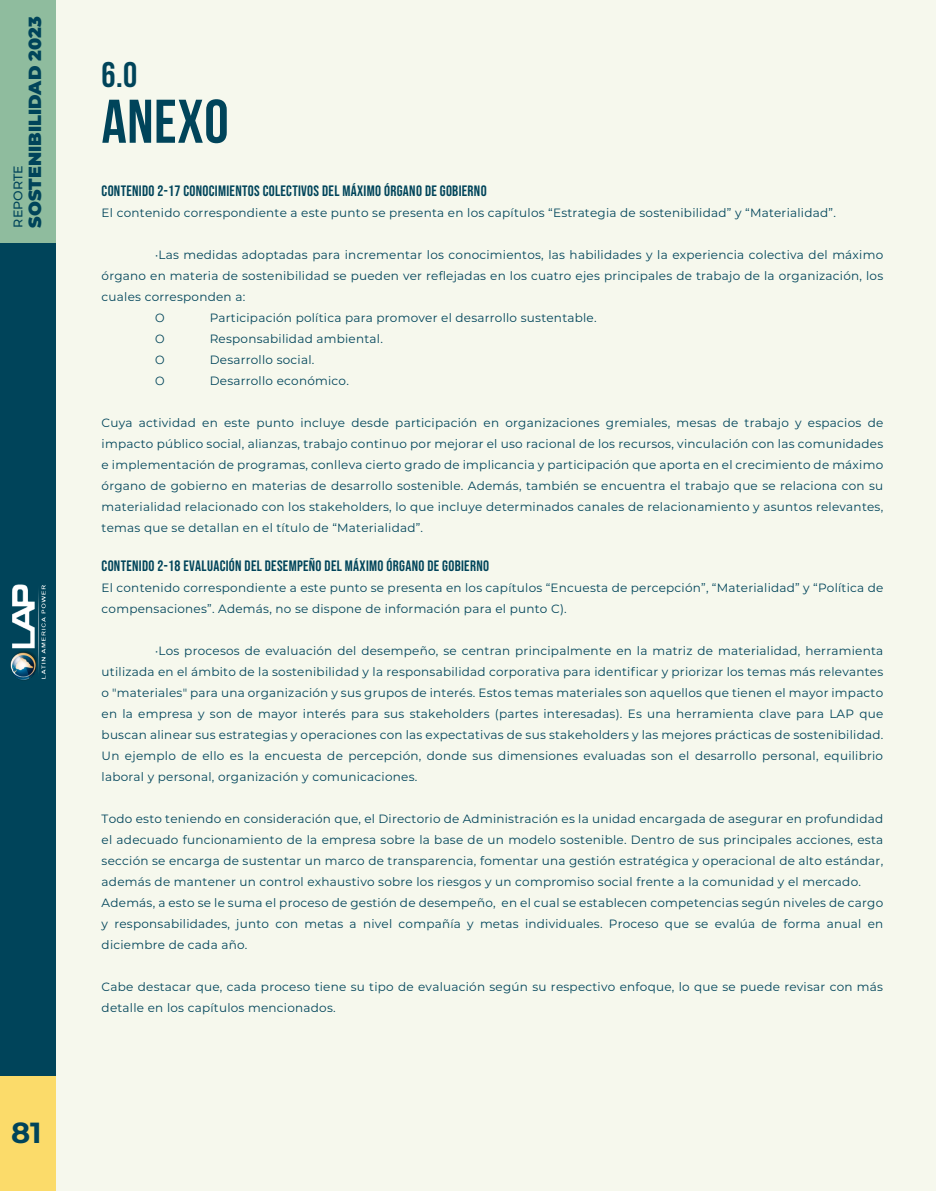
<style>
.page{position:relative;width:936px;height:1191px;background:#fff}
.page>*{position:absolute;margin:0;border:0;box-sizing:border-box;transform-origin:0 0}
.t1{font:61.5px "Bebas Neue";letter-spacing:.01em;color:#00445a}
.t2{font:35.55px "Bebas Neue";color:#00445a}
.t3{font:700 29.1px "Montserrat";color:#00445a}
.t4{font:900 17.55px "Montserrat";color:#00445a}
.t5{font:15px "Bebas Neue";letter-spacing:.02em;color:#00445a}
.t6{font:500 12.6px "Montserrat";color:#00445a}
.t7{font:12px/21px "Montserrat";letter-spacing:.02em;color:#00445a;text-align:justify}
.t8{font:12px "Bebas Neue";color:#00445a}
.s1{font-family:"Myriad Pro"}
</style>
<div class="page">
<div style="left:49px;top:0;width:886px;height:1191px;background:#f6f8ed"></div>
<div style="left:0;top:0;width:55px;height:243px;background:#8fbc9e"></div>
<div style="left:0;top:1075px;width:55px;height:116px;background:#fbdb6a"></div>
<div style="left:0;top:243px;width:55px;height:832px;background:#00445a"></div>
<img style="left:12px;top:584px;width:34px;height:95px">
<img style="left:10px;top:649px;width:27px;height:32px">
<h3 class="t4" style="left:22px;top:228px;width:213px;rotate:-90deg">SOSTENIBILIDAD 2023</h3>
<p class="t6" style="left:9px;top:228px;width:64px;rotate:-90deg">REPORTE</p>
<h3 class="t3" style="left:11px;top:1112px;width:32px">81</h3>
<h2 class="t2" style="left:102px;top:55px;width:37px">6.0</h2>
<h1 class="t1" style="left:102px;top:88px;width:128px">ANEXO</h1>
<p class="t5" style="left:102px;top:182px;width:386px">CONTENIDO 2-17 CONOCIMIENTOS COLECTIVOS DEL MÁXIMO ÓRGANO DE GOBIERNO</p>
<p class="t7" style="left:102px;top:201px;width:735px">El contenido correspondiente a este punto se presenta en los capítulos “Estrategia de sostenibilidad” y “Materialidad”.</p>
<p class="t7" style="left:102px;top:243px;width:783px;text-indent:54px"><span class="s1">·</span>Las medidas adoptadas para incrementar los conocimientos, las habilidades y la experiencia colectiva del máximo órgano en materia de sostenibilidad se pueden ver reflejadas en los cuatro ejes principales de trabajo de la organización, los cuales corresponden a:</p>
<p class="t8" style="left:156px;top:311px;width:10px">○</p>
<p class="t7" style="left:210px;top:306px;width:388px">Participación política para promover el desarrollo sustentable.</p>
<p class="t8" style="left:156px;top:332px;width:10px">○</p>
<p class="t7" style="left:210px;top:327px;width:175px">Responsabilidad ambiental.</p>
<p class="t8" style="left:156px;top:353px;width:10px">○</p>
<p class="t7" style="left:210px;top:348px;width:106px">Desarrollo social.</p>
<p class="t8" style="left:156px;top:374px;width:10px">○</p>
<p class="t7" style="left:210px;top:369px;width:141px">Desarrollo económico.</p>
<p class="t7" style="left:102px;top:411px;width:783px">Cuya actividad en este punto incluye desde participación en organizaciones gremiales, mesas de trabajo y espacios de impacto público social, alianzas, trabajo continuo por mejorar el uso racional de los recursos, vinculación con las comunidades e implementación de programas, conlleva cierto grado de implicancia y participación que aporta en el crecimiento de máximo órgano de gobierno en materias de desarrollo sostenible. Además, también se encuentra el trabajo que se relaciona con su materialidad relacionado con los stakeholders, lo que incluye determinados canales de relacionamiento y asuntos relevantes, temas que se detallan en el título de “Materialidad”.</p>
<p class="t5" style="left:102px;top:557px;width:389px">CONTENIDO 2-18 EVALUACIÓN DEL DESEMPEÑO DEL MÁXIMO ÓRGANO DE GOBIERNO</p>
<p class="t7" style="left:102px;top:576px;width:783px">El contenido correspondiente a este punto se presenta en los capítulos “Encuesta de percepción”, “Materialidad” y “Política de compensaciones”. Además, no se dispone de información para el punto C).</p>
<p class="t7" style="left:102px;top:639px;width:783px;text-indent:54px"><span class="s1">·</span>Los procesos de evaluación del desempeño, se centran principalmente en la matriz de materialidad, herramienta utilizada en el ámbito de la sostenibilidad y la responsabilidad corporativa para identificar y priorizar los temas más relevantes o "materiales" para una organización y sus grupos de interés. Estos temas materiales son aquellos que tienen el mayor impacto en la empresa y son de mayor interés para sus stakeholders (partes interesadas). Es una herramienta clave para LAP que buscan alinear sus estrategias y operaciones con las expectativas de sus stakeholders y las mejores prácticas de sostenibilidad.<br>Un ejemplo de ello es la encuesta de percepción, donde sus dimensiones evaluadas son el desarrollo personal, equilibrio laboral y personal, organización y comunicaciones.</p>
<p class="t7" style="left:102px;top:807px;width:783px;text-align:left">Todo esto teniendo en consideración que, el Directorio de Administración es la unidad encargada de asegurar en profundidad el adecuado funcionamiento de la empresa sobre la base de un modelo sostenible. Dentro de sus principales acciones, esta sección se encarga de sustentar un marco de transparencia, fomentar una gestión estratégica y operacional de alto estándar, además de mantener un control exhaustivo sobre los riesgos y un compromiso social frente a la comunidad y el mercado.<br>Además, a esto se le suma el proceso de gestión de desempeño, en el cual se establecen competencias según niveles de cargo y responsabilidades, junto con metas a nivel compañía y metas individuales. Proceso que se evalúa de forma anual en diciembre de cada año.</p>
<p class="t7" style="left:102px;top:975px;width:783px">Cabe destacar que, cada proceso tiene su tipo de evaluación según su respectivo enfoque, lo que se puede revisar con más detalle en los capítulos mencionados.</p>
</div>
